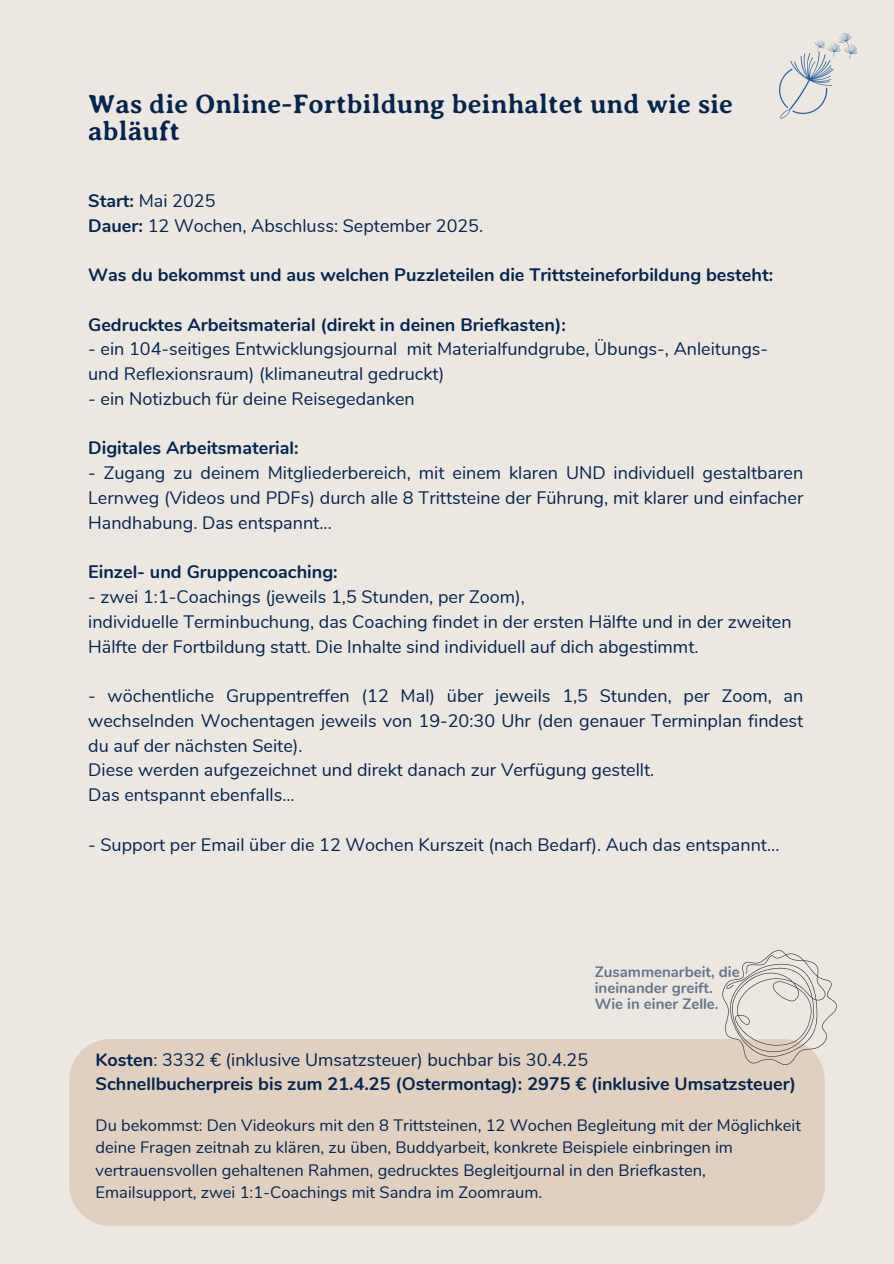
<style>
.page{position:relative;width:894px;height:1264px;background:#fff}
.page>*{position:absolute;margin:0;border:0;box-sizing:border-box;transform-origin:0 0}
.t1{font:700 27px/27px "Averia Serif Libre";color:#04254f}
.t2{font:18px/24.8px "Nunito";color:#04254f}
.t3{font:700 18px/24.8px "Nunito";color:#04254f}
.t4{font:16.5px/22.5px "Nunito";color:#04254f}
.t5{font:700 15px/15.8px "Nunito";color:#63768d}
.s1{font-weight:700}
.s2{font-weight:400}
</style>
<div class="page">
<div style="left:0;top:0;width:893px;height:1263px;background:#ede7e1"></div>
<img style="left:779px;top:32px;width:79px;height:87px">
<div style="left:69px;top:1039px;width:755px;height:187px;background:#e1cfbf"></div>
<svg style="left:722px;top:950px;width:114px;height:114px"></svg>
<h1 class="t1" style="left:88px;top:91px;width:646px">Was die Online-Fortbildung beinhaltet und wie sie abläuft</h1>
<p class="t2" style="left:88px;top:187px;width:396px"><span class="s1">Start:</span> Mai 2025<br><span class="s1">Dauer:</span> 12 Wochen, Abschluss: September 2025.</p>
<p class="t3" style="left:88px;top:261px;width:686px">Was du bekommst und aus welchen Puzzleteilen die Trittsteineforbildung besteht:</p>
<p class="t3" style="left:88px;top:311px;width:479px">Gedrucktes Arbeitsmaterial (direkt in deinen Briefkasten):</p>
<p class="t2" style="left:88px;top:336px;width:681px">- ein 104-seitiges Entwicklungsjournal mit Materialfundgrube, Übungs-, Anleitungs&shy;und Reflexionsraum) (klimaneutral gedruckt)</p>
<p class="t2" style="left:88px;top:385px;width:328px">- ein Notizbuch für deine Reisegedanken</p>
<p class="t3" style="left:88px;top:435px;width:212px">Digitales Arbeitsmaterial:</p>
<p class="t2" style="left:88px;top:459px;width:716px;text-align:justify">- Zugang zu deinem Mitgliederbereich, mit einem klaren UND individuell gestaltbaren Lernweg (Videos und PDFs) durch alle 8 Trittsteine der Führung, mit klarer und einfacher Handhabung. Das entspannt...</p>
<p class="t3" style="left:88px;top:558px;width:251px">Einzel- und Gruppencoaching:</p>
<p class="t2" style="left:88px;top:583px;width:704px">- zwei 1:1-Coachings (jeweils 1,5 Stunden, per Zoom),<br>individuelle Terminbuchung, das Coaching findet in der ersten Hälfte und in der zweiten<br>Hälfte der Fortbildung statt. Die Inhalte sind individuell auf dich abgestimmt.</p>
<p class="t2" style="left:88px;top:682px;width:716px">- wöchentliche Gruppentreffen (12 Mal) über jeweils 1,5 Stunden, per Zoom, an wechselnden Wochentagen jeweils von 19-20:30 Uhr (den genauer Terminplan findest du auf der nächsten Seite).<br>Diese werden aufgezeichnet und direkt danach zur Verfügung gestellt.<br>Das entspannt ebenfalls...</p>
<p class="t2" style="left:88px;top:831px;width:692px">- Support per Email über die 12 Wochen Kurszeit (nach Bedarf). Auch das entspannt...</p>
<p class="t5" style="left:594px;top:963px;width:146px">Zusammenarbeit, die ineinander greift.<br>Wie in einer Zelle.</p>
<p class="t3" style="left:96px;top:1045px;width:701px">Kosten<span class="s2">: 3332 € (inklusive Umsatzsteuer) buchbar bis 30.4.25<br></span>Schnellbucherpreis bis zum 21.4.25 (Ostermontag): 2975 € (inklusive Umsatzsteuer)</p>
<p class="t4" style="left:96px;top:1112px;width:706px">Du bekommst: Den Videokurs mit den 8 Trittsteinen, 12 Wochen Begleitung mit der Möglichkeit deine Fragen zeitnah zu klären, zu üben, Buddyarbeit, konkrete Beispiele einbringen im vertrauensvollen gehaltenen Rahmen, gedrucktes Begleitjournal in den Briefkasten, Emailsupport, zwei 1:1-Coachings mit Sandra im Zoomraum.</p>
</div>
